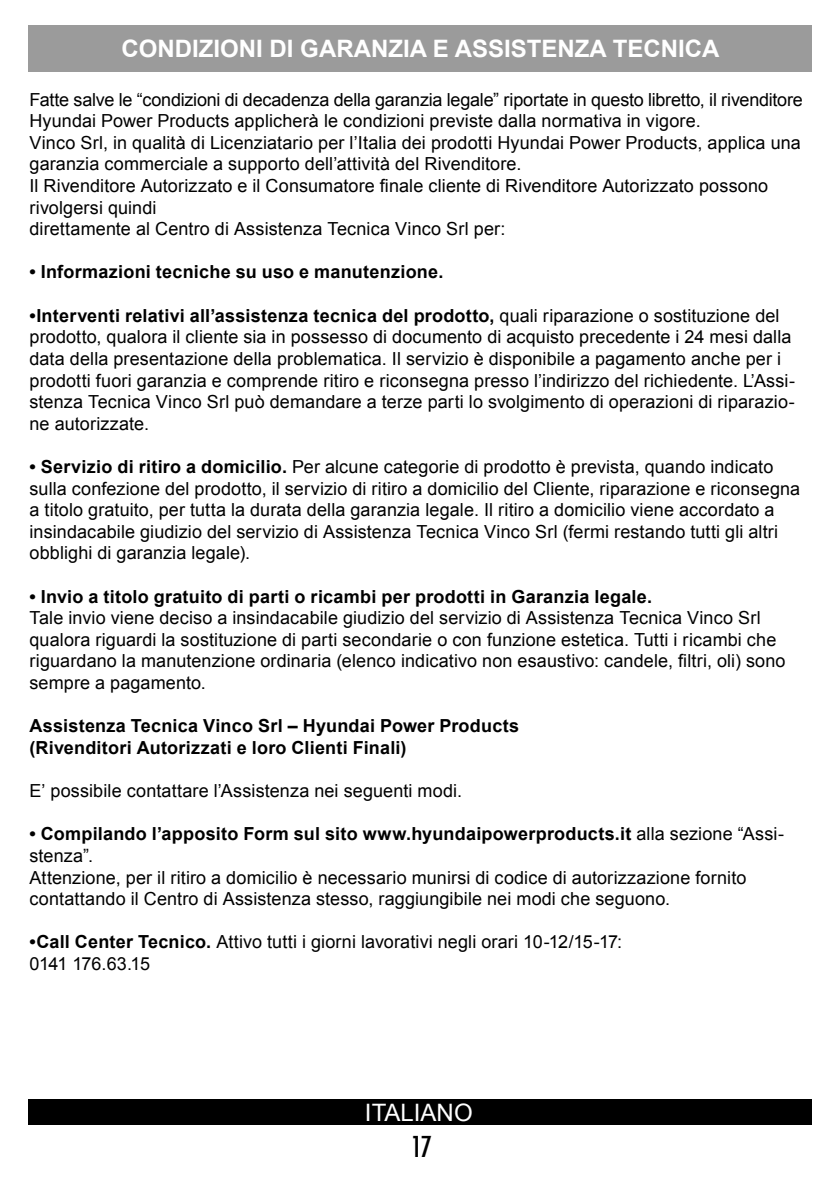
<style>
.page{position:relative;width:840px;height:1191px;background:#fff}
.page>*{position:absolute;margin:0;border:0;box-sizing:border-box;transform-origin:0 0}
.t1{font:500 condensed 28px "Futura";color:#000}
.t2{font:700 24px "Arial";color:#fff}
.t3{font:24px "Arial";color:#fff}
.t4{font:18px/21.6px "Arial";letter-spacing:.005em;color:#000}
.t5{font:700 18px/21.6px "Arial";letter-spacing:.015em;color:#000}
.s1{font-weight:700}
</style>
<div class="page">
<div style="left:28px;top:26px;width:783px;height:45px;background:#9b9b9b"></div>
<div style="left:28px;top:1099px;width:783px;height:25px;background:#000"></div>
<h2 class="t2" style="left:121px;top:33px;width:599px">CONDIZIONI DI GARANZIA E ASSISTENZA TECNICA</h2>
<p class="t4" style="left:29px;top:89px;width:774px">Fatte salve le “condizioni di decadenza della garanzia legale” riportate in questo libretto, il rivenditore Hyundai Power Products applicherà le condizioni previste dalla normativa in vigore.<br>Vinco Srl, in qualità di Licenziatario per l’Italia dei prodotti Hyundai Power Products, applica una garanzia commerciale a supporto dell’attività del Rivenditore.<br>Il Rivenditore Autorizzato e il Consumatore finale cliente di Rivenditore Autorizzato possono rivolgersi quindi<br>direttamente al Centro di Assistenza Tecnica Vinco Srl per:</p>
<p class="t5" style="left:29px;top:262px;width:415px">• Informazioni tecniche su uso e manutenzione.</p>
<p class="t4" style="left:29px;top:305px;width:766px"><span class="s1">•Interventi relativi all’assistenza tecnica del prodotto,</span> quali riparazione o sostituzione del prodotto, qualora il cliente sia in possesso di documento di acquisto precedente i 24 mesi dalla data della presentazione della problematica. Il servizio è disponibile a pagamento anche per i prodotti fuori garanzia e comprende ritiro e riconsegna presso l’indirizzo del richiedente. L’Assi&shy;stenza Tecnica Vinco Srl può demandare a terze parti lo svolgimento di operazioni di riparazio&shy;ne autorizzate.</p>
<p class="t4" style="left:29px;top:456px;width:771px"><span class="s1">• Servizio di ritiro a domicilio.</span> Per alcune categorie di prodotto è prevista, quando indicato sulla confezione del prodotto, il servizio di ritiro a domicilio del Cliente, riparazione e riconsegna a titolo gratuito, per tutta la durata della garanzia legale. Il ritiro a domicilio viene accordato a insindacabile giudizio del servizio di Assistenza Tecnica Vinco Srl (fermi restando tutti gli altri obblighi di garanzia legale).</p>
<p class="t5" style="left:29px;top:586px;width:623px">• Invio a titolo gratuito di parti o ricambi per prodotti in Garanzia legale.</p>
<p class="t4" style="left:29px;top:607px;width:757px">Tale invio viene deciso a insindacabile giudizio del servizio di Assistenza Tecnica Vinco Srl qualora riguardi la sostituzione di parti secondarie o con funzione estetica. Tutti i ricambi che riguardano la manutenzione ordinaria (elenco indicativo non esaustivo: candele, filtri, oli) sono sempre a pagamento.</p>
<p class="t5" style="left:29px;top:715px;width:491px">Assistenza Tecnica Vinco Srl – Hyundai Power Products (Rivenditori Autorizzati e loro Clienti Finali)</p>
<p class="t4" style="left:29px;top:780px;width:434px">E’ possibile contattare l’Assistenza nei seguenti modi.</p>
<p class="t4" style="left:29px;top:823px;width:755px"><span class="s1">• Compilando l’apposito Form sul sito www.hyundaipowerproducts.it</span> alla sezione “Assi&shy;stenza”.<br>Attenzione, per il ritiro a domicilio è necessario munirsi di codice di autorizzazione fornito contattando il Centro di Assistenza stesso, raggiungibile nei modi che seguono.</p>
<p class="t4" style="left:29px;top:931px;width:594px"><span class="s1">•Call Center Tecnico.</span> Attivo tutti i giorni lavorativi negli orari 10-12/15-17:<br>0141 176.63.15</p>
<h2 class="t3" style="left:365px;top:1096px;width:109px">ITALIANO</h2>
<h1 class="t1" style="left:410px;top:1128px;width:23px">17</h1>
</div>
